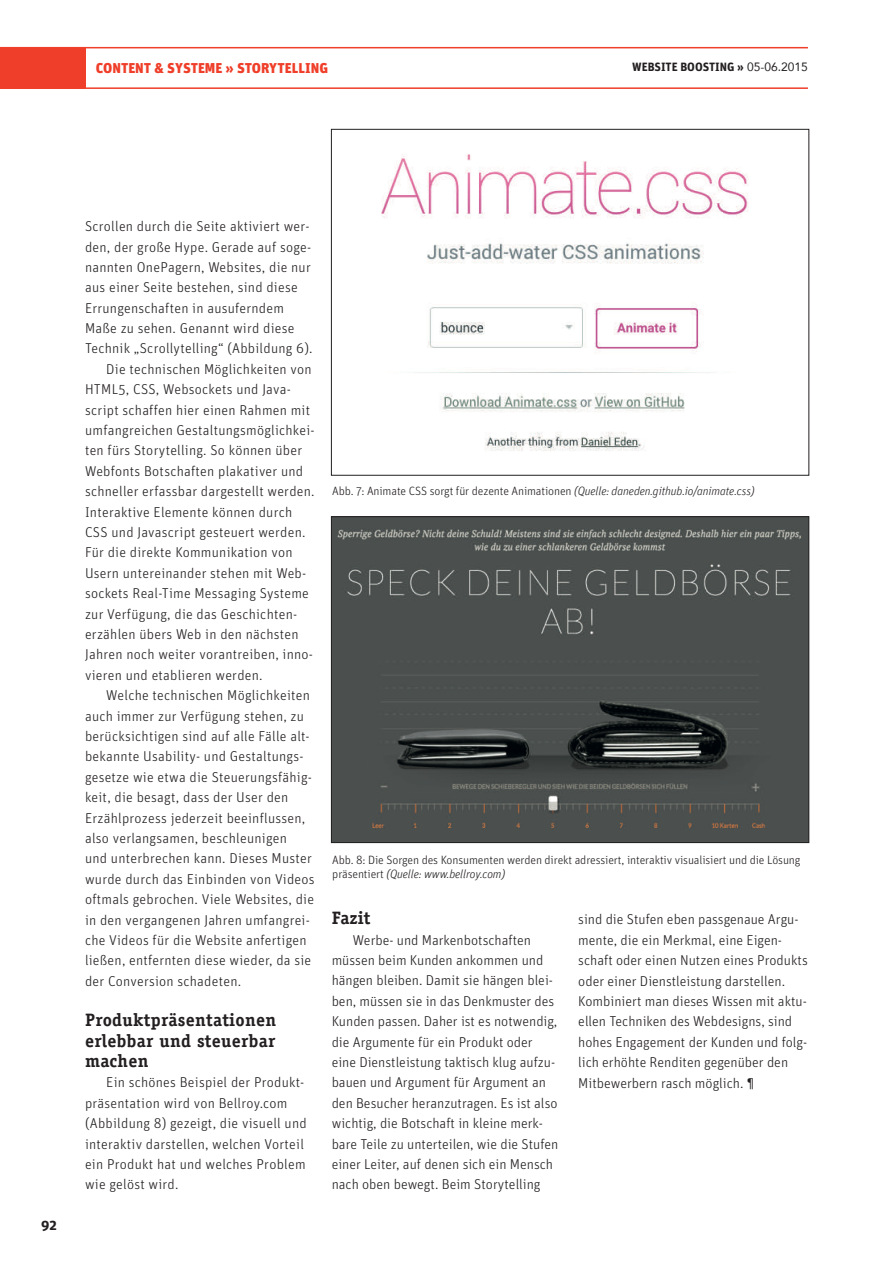
<style>
.page{position:relative;width:893px;height:1263px;background:#fff}
.page>*{position:absolute;margin:0;border:0;box-sizing:border-box;transform-origin:0 0}
.t1{font:700 18px/20.4px "Officina Serif Std";letter-spacing:.015em;color:#231f20;text-align:justify}
.t2{font:300 14.25px/20.4px "Unit";letter-spacing:.015em;color:#231f20}
.t3{font:900 14.25px "Unit";color:#ef3e29}
.t4{font:700 14.25px "Unit";color:#231f20}
.t5{font:300 12px/14.4px "Unit";letter-spacing:-.01em;color:#231f20}
.t6{font:700 12px "Unit";color:#231f20}
.s1{font-family:"Avenir";font-weight:400}
.s2{font-style:italic}
</style>
<div class="page">
<div style="left:0;top:47px;width:85px;height:41px;background:#ef3e29"></div>
<hr style="left:0;top:47px;width:808px;height:1px;background:#ef3e29">
<hr style="left:0;top:87px;width:808px;height:2px;background:#ef3e29">
<img style="left:381px;top:154px;width:368px;height:297px">
<img style="left:333px;top:518px;width:474px;height:323px">
<div style="left:331px;top:516px;width:478px;height:327px;border:1px solid #231f20"></div>
<p class="t3" style="left:96px;top:59px;width:234px">CONTENT &amp; SYSTEME » STORYTELLING</p>
<p class="t6" style="left:632px;top:59px;width:177px">WEBSITE BOOSTING » <span class="s1">05-06.2015</span></p>
<p class="t4" style="left:41px;top:1216px;width:17px">92</p>
<p class="t2" style="left:85px;top:216px;width:226px">Scrollen durch die Seite aktiviert wer-</p>
<p class="t2" style="left:85px;top:236px;width:228px">den, der große Hype. Gerade auf soge-</p>
<p class="t2" style="left:85px;top:257px;width:227px">nannten OnePagern, Websites, die nur</p>
<p class="t2" style="left:85px;top:277px;width:214px">aus einer Seite bestehen, sind diese</p>
<p class="t2" style="left:85px;top:297px;width:201px">Errungenschaften in ausuferndem</p>
<p class="t2" style="left:85px;top:318px;width:211px">Maße zu sehen. Genannt wird diese</p>
<p class="t2" style="left:85px;top:338px;width:229px">Technik „Scrollytelling“ (Abbildung 6).</p>
<p class="t2" style="left:106px;top:359px;width:207px">Die technischen Möglichkeiten von</p>
<p class="t2" style="left:85px;top:379px;width:207px">HTML5, CSS, Websockets und Java-</p>
<p class="t2" style="left:85px;top:399px;width:227px">script schaffen hier einen Rahmen mit</p>
<p class="t2" style="left:85px;top:420px;width:231px">umfangreichen Gestaltungsmöglichkei-</p>
<p class="t2" style="left:85px;top:440px;width:219px">ten fürs Storytelling. So können über</p>
<p class="t2" style="left:85px;top:461px;width:220px">Webfonts Botschaften plakativer und</p>
<p class="t2" style="left:85px;top:481px;width:231px">schneller erfassbar dargestellt werden.</p>
<p class="t2" style="left:85px;top:501px;width:209px">Interaktive Elemente können durch</p>
<p class="t2" style="left:85px;top:522px;width:222px">CSS und Javascript gesteuert werden.</p>
<p class="t2" style="left:85px;top:542px;width:209px">Für die direkte Kommunikation von</p>
<p class="t2" style="left:85px;top:563px;width:223px">Usern untereinander stehen mit Web-</p>
<p class="t2" style="left:85px;top:583px;width:225px">sockets Real-Time Messaging Systeme</p>
<p class="t2" style="left:85px;top:603px;width:214px">zur Verfügung, die das Geschichten-</p>
<p class="t2" style="left:85px;top:624px;width:215px">erzählen übers Web in den nächsten</p>
<p class="t2" style="left:85px;top:644px;width:230px">Jahren noch weiter vorantreiben, inno-</p>
<p class="t2" style="left:85px;top:664px;width:179px">vieren und etablieren werden.</p>
<p class="t2" style="left:106px;top:685px;width:205px">Welche technischen Möglichkeiten</p>
<p class="t2" style="left:85px;top:705px;width:221px">auch immer zur Verfügung stehen, zu</p>
<p class="t2" style="left:85px;top:726px;width:226px">berücksichtigen sind auf alle Fälle alt-</p>
<p class="t2" style="left:85px;top:746px;width:220px">bekannte Usability- und Gestaltungs-</p>
<p class="t2" style="left:85px;top:766px;width:228px">gesetze wie etwa die Steuerungsfähig-</p>
<p class="t2" style="left:85px;top:787px;width:205px">keit, die besagt, dass der User den</p>
<p class="t2" style="left:85px;top:807px;width:222px">Erzählprozess jederzeit beeinflussen,</p>
<p class="t2" style="left:85px;top:828px;width:203px">also verlangsamen, beschleunigen</p>
<p class="t2" style="left:85px;top:848px;width:228px">und unterbrechen kann. Dieses Muster</p>
<p class="t2" style="left:85px;top:868px;width:231px">wurde durch das Einbinden von Videos</p>
<p class="t2" style="left:85px;top:889px;width:231px">oftmals gebrochen. Viele Websites, die</p>
<p class="t2" style="left:85px;top:909px;width:226px">in den vergangenen Jahren umfangrei-</p>
<p class="t2" style="left:85px;top:930px;width:223px">che Videos für die Website anfertigen</p>
<p class="t2" style="left:85px;top:950px;width:228px">ließen, entfernten diese wieder, da sie</p>
<p class="t2" style="left:85px;top:970px;width:158px">der Conversion schadeten.</p>
<p class="t1" style="left:85px;top:1010px;width:193px">Produktpräsentationen erlebbar und steuerbar machen</p>
<p class="t2" style="left:85px;top:1072px;width:223px;text-indent:21px">Ein schönes Beispiel der Produkt&shy;präsentation wird von Bellroy.com (Abbildung 8) gezeigt, die visuell und interaktiv darstellen, welchen Vorteil ein Produkt hat und welches Problem wie gelöst wird.</p>
<p class="t5" style="left:332px;top:484px;width:424px">Abb. 7: Animate CSS sorgt für dezente Animationen <span class="s2">(Quelle: daneden.github.io/animate.css)</span></p>
<p class="t5" style="left:332px;top:852px;width:470px">Abb. 8: Die Sorgen des Konsumenten werden direkt adressiert, interaktiv visualisiert und die Lösung präsentiert <span class="s2">(Quelle: www.bellroy.com)</span></p>
<p class="t1" style="left:332px;top:908px;width:40px">Fazit</p>
<p class="t2" style="left:332px;top:929px;width:228px;text-indent:21px">Werbe- und Markenbotschaften müssen beim Kunden ankommen und hängen bleiben. Damit sie hängen blei&shy;ben, müssen sie in das Denkmuster des Kunden passen. Daher ist es notwendig, die Argumente für ein Produkt oder eine Dienstleistung taktisch klug aufzu&shy;bauen und Argument für Argument an den Besucher heranzutragen. Es ist also wichtig, die Botschaft in kleine merk&shy;bare Teile zu unterteilen, wie die Stufen einer Leiter, auf denen sich ein Mensch nach oben bewegt. Beim Storytelling</p>
<p class="t2" style="left:578px;top:909px;width:231px">sind die Stufen eben passgenaue Argu&shy;mente, die ein Merkmal, eine Eigen&shy;schaft oder einen Nutzen eines Produkts oder einer Dienstleistung darstellen.<br>Kombiniert man dieses Wissen mit aktu&shy;ellen Techniken des Webdesigns, sind hohes Engagement der Kunden und folg&shy;lich erhöhte Renditen gegenüber den Mitbewerbern rasch möglich. ¶</p>
</div>
